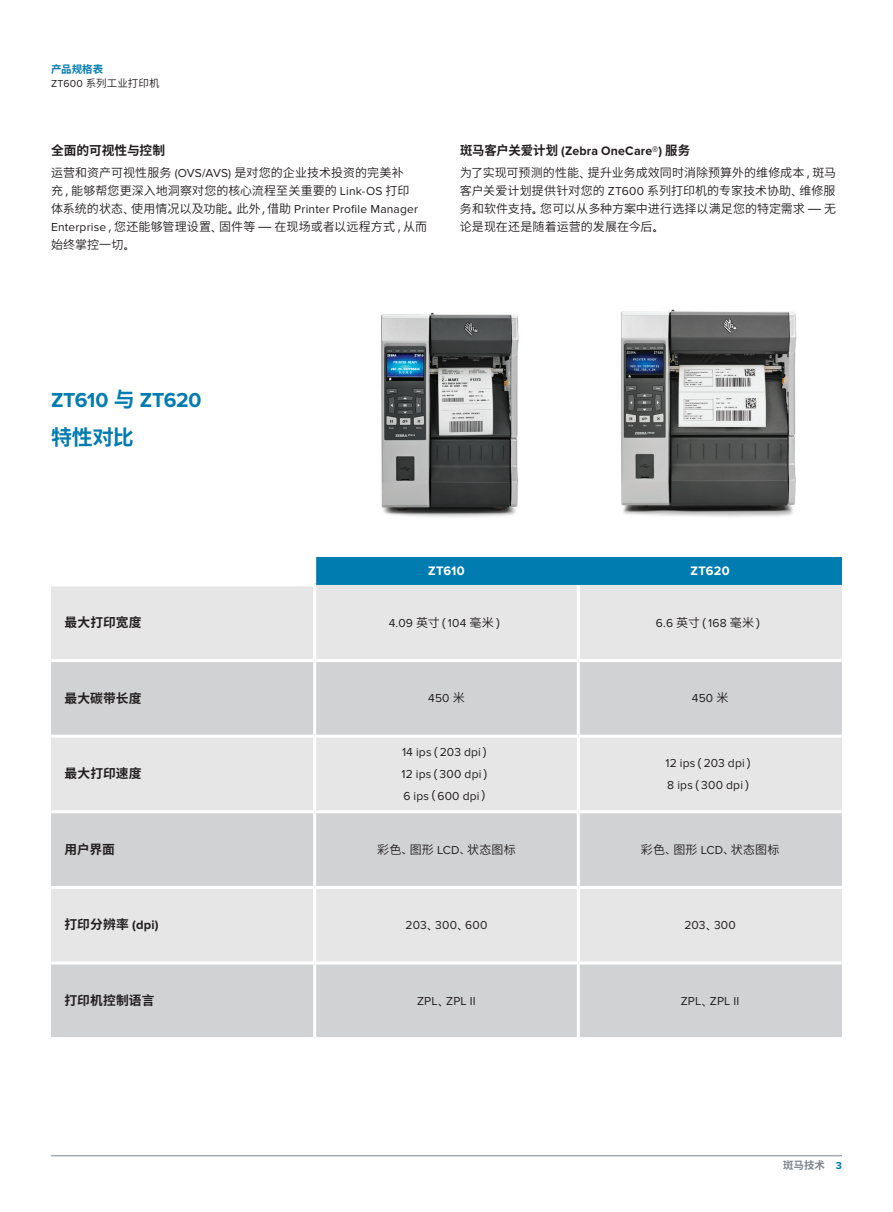
<style>
.page{position:relative;width:893px;height:1212px;background:#fff}
.page>*{position:absolute;margin:0;border:0;box-sizing:border-box;transform-origin:0 0}
.t1{font:700 21px "Proxima Nova";letter-spacing:-.015em;color:#007cb1}
.t2{font:700 21px "Source Han Sans CN";color:#007cb1}
.t3{font:700 12.75px "Source Han Sans CN";color:#231f20}
.t4{font:700 12.75px "Proxima Nova";letter-spacing:.01em;color:#231f20}
.t5{font:700 12.75px "Proxima Nova";letter-spacing:.015em;color:#fff}
.t6{font:12px/18px "Source Han Sans CN";letter-spacing:.005em;color:#231f20}
.t7{font:12px/21.8px "Proxima Nova";letter-spacing:.015em;color:#231f20;text-align:justify}
.t8{font:10.5px/14.2px "Source Han Sans CN";letter-spacing:.005em;color:#231f20}
.t9{font:700 10.5px "Source Han Sans CN";color:#7e868d}
.s1{font-weight:700;color:#007cb1}
.s2{font-family:"Proxima Nova"}
.s3{font-family:"Microsoft Ya Hei"}
.s4{font-family:"Source Han Sans CN"}
.s5{font-family:"Proxima Nova";color:#007cb1}
</style>
<div class="page">
<img style="left:621px;top:309px;width:176px;height:208px">
<div style="left:316px;top:557px;width:526px;height:28px;background:#007cb1"></div>
<div style="left:51px;top:585px;width:791px;height:74px;background:#e6e6e7"></div>
<svg style="left:51px;top:662px;width:791px;height:375px;background:#d9dadb"></svg>
<hr style="left:313px;top:586px;width:3px;height:73px;background:#fff">
<hr style="left:313px;top:662px;width:3px;height:73px;background:#fff">
<hr style="left:313px;top:738px;width:3px;height:72px;background:#fff">
<hr style="left:313px;top:813px;width:3px;height:73px;background:#fff">
<hr style="left:313px;top:889px;width:3px;height:72px;background:#fff">
<hr style="left:313px;top:964px;width:3px;height:73px;background:#fff">
<hr style="left:577px;top:585px;width:3px;height:74px;background:#fff">
<hr style="left:577px;top:662px;width:3px;height:73px;background:#fff">
<hr style="left:577px;top:738px;width:3px;height:72px;background:#fff">
<hr style="left:577px;top:813px;width:3px;height:73px;background:#fff">
<hr style="left:577px;top:889px;width:3px;height:72px;background:#fff">
<hr style="left:577px;top:964px;width:3px;height:73px;background:#fff">
<hr style="left:51px;top:583px;width:265px;height:3px;background:#fff">
<hr style="left:51px;top:735px;width:264px;height:3px;background:#fff">
<hr style="left:315px;top:735px;width:263px;height:3px;background:#fff">
<hr style="left:578px;top:735px;width:264px;height:3px;background:#fff">
<hr style="left:51px;top:810px;width:264px;height:3px;background:#fff">
<hr style="left:315px;top:810px;width:263px;height:3px;background:#fff">
<hr style="left:578px;top:810px;width:264px;height:3px;background:#fff">
<hr style="left:51px;top:961px;width:264px;height:3px;background:#fff">
<hr style="left:315px;top:961px;width:263px;height:3px;background:#fff">
<hr style="left:578px;top:961px;width:264px;height:3px;background:#fff">
<hr style="left:51px;top:886px;width:264px;height:3px;background:#fff">
<hr style="left:315px;top:886px;width:263px;height:3px;background:#fff">
<hr style="left:578px;top:886px;width:264px;height:3px;background:#fff">
<img style="left:381px;top:312px;width:138px;height:205px">
<hr style="left:51px;top:1155px;width:791px;height:1px;background:#7e868d">
<p class="t8" style="left:51px;top:62px;width:110px"><span class="s1">产品规格表<br></span><span class="s2">ZT600</span> 系列工业打印机</p>
<p class="t3" style="left:51px;top:144px;width:116px">全面的可视性与控制</p>
<p class="t6" style="left:51px;top:164px;width:360px">运营和资产可视性服务 <span class="s2">(OVS/AVS)</span> 是对您的企业技术投资的完美补充<span class="s3">，</span>能够帮您更深入地洞察对您的核心流程至关重要的 <span class="s2">Link-OS</span> 打印</p>
<p class="t7" style="left:51px;top:198px;width:369px"><span class="s4">体系统的状态</span><span class="s3">、</span><span class="s4">使用情况以及功能</span><span class="s3">。</span><span class="s4">此外</span><span class="s3">，</span><span class="s4">借助</span> Printer Profile Manager</p>
<p class="t6" style="left:51px;top:218px;width:378px"><span class="s2">Enterprise</span><span class="s3">，</span>您还能够管理设置<span class="s3">、</span>固件等 <span class="s3">—</span> 在现场或者以远程方式<span class="s3">，</span>从而始终掌控一切<span class="s3">。</span></p>
<p class="t4" style="left:460px;top:144px;width:232px"><span class="s4">斑马客户关爱计划</span> (Zebra OneCare®) <span class="s4">服务</span></p>
<p class="t6" style="left:460px;top:164px;width:378px;text-align:justify">为了实现可预测的性能<span class="s3">、</span>提升业务成效同时消除预算外的维修成本<span class="s3">，</span>斑马客户关爱计划提供针对您的 <span class="s2">ZT600</span> 系列打印机的专家技术协助<span class="s3">、</span>维修服务和软件支持<span class="s3">。</span>您可以从多种方案中进行选择以满足您的特定需求 <span class="s3">—</span> 无论是现在还是随着运营的发展在今后<span class="s3">。</span></p>
<h1 class="t1" style="left:51px;top:388px;width:152px">ZT610 <span class="s4">与</span> ZT620</h1>
<h1 class="t2" style="left:51px;top:426px;width:84px">特性对比</h1>
<p class="t5" style="left:428px;top:564px;width:38px">ZT610</p>
<p class="t5" style="left:691px;top:564px;width:40px">ZT620</p>
<p class="t3" style="left:65px;top:615px;width:78px">最大打印宽度</p>
<p class="t7" style="left:389px;top:612px;width:117px">4.09 <span class="s4">英寸</span><span class="s3">（</span>104 <span class="s4">毫米</span><span class="s3">）</span></p>
<p class="t7" style="left:656px;top:612px;width:110px">6.6 <span class="s4">英寸</span><span class="s3">（</span>168 <span class="s4">毫米</span><span class="s3">）</span></p>
<p class="t3" style="left:65px;top:691px;width:78px">最大碳带长度</p>
<p class="t7" style="left:428px;top:688px;width:38px">450 <span class="s4">米</span></p>
<p class="t7" style="left:692px;top:688px;width:38px">450 <span class="s4">米</span></p>
<p class="t3" style="left:65px;top:766px;width:79px">最大打印速度</p>
<p class="t7" style="left:402px;top:741px;width:91px">14 ips<span class="s3">（</span>203 dpi<span class="s3">）</span>12 ips<span class="s3">（</span>300 dpi<span class="s3">）</span>6 ips<span class="s3">（</span>600 dpi<span class="s3">）</span></p>
<p class="t7" style="left:665px;top:752px;width:91px">12 ips<span class="s3">（</span>203 dpi<span class="s3">）<br></span>8 ips<span class="s3">（</span>300 dpi<span class="s3">）</span></p>
<p class="t3" style="left:65px;top:842px;width:52px">用户界面</p>
<p class="t6" style="left:377px;top:840px;width:140px">彩色<span class="s3">、</span>图形 <span class="s2">LCD</span><span class="s3">、</span>状态图标</p>
<p class="t6" style="left:641px;top:840px;width:140px">彩色<span class="s3">、</span>图形 <span class="s2">LCD</span><span class="s3">、</span>状态图标</p>
<p class="t3" style="left:65px;top:917px;width:96px">打印分辨率 <span class="s2">(dpi)</span></p>
<p class="t7" style="left:406px;top:914px;width:83px">203<span class="s3">、</span>300<span class="s3">、</span>600</p>
<p class="t7" style="left:684px;top:914px;width:53px">203<span class="s3">、</span>300</p>
<p class="t3" style="left:65px;top:993px;width:91px">打印机控制语言</p>
<p class="t7" style="left:417px;top:990px;width:60px">ZPL<span class="s3">、</span>ZPL II</p>
<p class="t7" style="left:681px;top:990px;width:60px">ZPL<span class="s3">、</span>ZPL II</p>
<p class="t9" style="left:783px;top:1160px;width:60px">斑马技术 <span class="s5">3</span></p>
</div>
